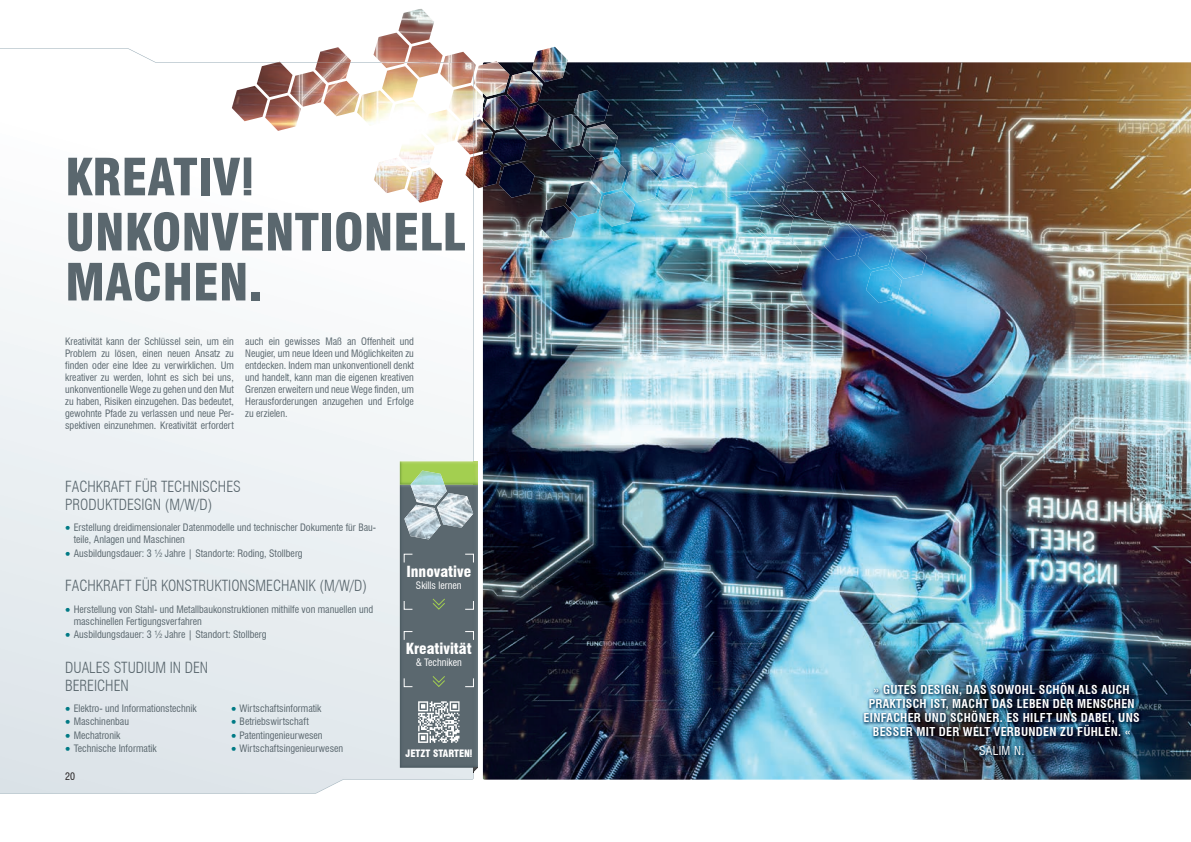
<style>
.page{position:relative;width:1191px;height:842px;background:#fff}
.page>*{position:absolute;margin:0;border:0;box-sizing:border-box;transform-origin:0 0}
.t1{font:900 condensed 50px/55.1px "Swiss 721 BT";color:#5a676e}
.t2{font:300 condensed 15px/18px "Swiss 721 BT";color:#5a676e}
.t3{font:900 condensed 15px "Swiss 721 BT";color:#fff}
.t4{font:700 condensed 12px/14px "Swiss 721 BT";letter-spacing:.025em;color:#fff;text-align:center}
.t5{font:condensed 12px "Swiss 721 BT";letter-spacing:.025em;color:#fff}
.t6{font:condensed 10px/12px "Swiss 721 BT";color:#5a676e}
.t7{font:condensed 10px "Swiss 721 BT";color:#fff}
.t8{font:900 condensed 10px "Swiss 721 BT";color:#fff}
.t9{font:condensed 10px "Swiss 721 BT";color:#231f20}
.s1{font-family:"Haettenschweiler";font-weight:400;font-stretch:normal;font-size:54px}
.s2{font-family:"Haettenschweiler";font-weight:400;font-stretch:normal;font-size:10.8px}
</style>
<div class="page">
<svg style="left:0;top:48px;width:473px;height:746px"></svg>
<img style="left:483px;top:62px;width:708px;height:718px">
<img style="left:373px;top:9px;width:61px;height:53px">
<img style="left:381px;top:63px;width:23px;height:5px">
<svg style="left:381px;top:62px;width:23px;height:1px"></svg>
<img style="left:407px;top:42px;width:35px;height:20px">
<img style="left:407px;top:62px;width:33px;height:16px">
<img style="left:534px;top:47px;width:34px;height:15px">
<img style="left:532px;top:62px;width:35px;height:20px">
<img style="left:317px;top:47px;width:34px;height:16px">
<img style="left:315px;top:63px;width:35px;height:8px">
<img style="left:443px;top:52px;width:30px;height:10px">
<img style="left:440px;top:63px;width:33px;height:24px">
<img style="left:443px;top:62px;width:30px;height:13px">
<img style="left:473px;top:61px;width:24px;height:26px">
<img style="left:483px;top:62px;width:26px;height:33px">
<img style="left:257px;top:63px;width:35px;height:32px">
<img style="left:382px;top:66px;width:36px;height:29px">
<img style="left:507px;top:71px;width:36px;height:33px">
<img style="left:290px;top:71px;width:69px;height:24px">
<img style="left:473px;top:87px;width:10px;height:101px">
<img style="left:449px;top:85px;width:24px;height:36px">
<img style="left:232px;top:86px;width:35px;height:35px">
<img style="left:574px;top:90px;width:35px;height:14px">
<img style="left:357px;top:90px;width:36px;height:5px">
<img style="left:483px;top:95px;width:35px;height:27px">
<img style="left:265px;top:95px;width:161px;height:40px">
<img style="left:515px;top:104px;width:253px;height:36px">
<img style="left:424px;top:110px;width:35px;height:35px">
<img style="left:549px;top:114px;width:35px;height:8px">
<img style="left:457px;top:121px;width:17px;height:34px">
<img style="left:483px;top:122px;width:260px;height:40px">
<img style="left:399px;top:134px;width:35px;height:33px">
<img style="left:649px;top:143px;width:161px;height:19px">
<img style="left:465px;top:157px;width:8px;height:26px">
<svg style="left:473px;top:156px;width:1px;height:27px"></svg>
<img style="left:483px;top:153px;width:143px;height:40px">
<img style="left:374px;top:158px;width:35px;height:35px">
<img style="left:499px;top:162px;width:377px;height:40px">
<img style="left:407px;top:167px;width:36px;height:36px">
<img style="left:540px;top:172px;width:352px;height:65px">
<img style="left:891px;top:210px;width:36px;height:90px">
<img style="left:549px;top:237px;width:20px;height:4px">
<img style="left:732px;top:237px;width:160px;height:33px">
<img style="left:774px;top:270px;width:21px;height:4px">
<img style="left:866px;top:270px;width:26px;height:33px">
<img style="left:400px;top:461px;width:78px;height:307px">
<img style="left:473px;top:485px;width:1px;height:283px">
<svg style="left:473px;top:768px;width:5px;height:4px"></svg>
<svg style="left:473px;top:461px;width:1px;height:24px"></svg>
<svg style="left:403px;top:553px;width:10px;height:10px"></svg>
<svg style="left:464px;top:600px;width:10px;height:10px"></svg>
<svg style="left:464px;top:553px;width:10px;height:10px"></svg>
<svg style="left:403px;top:600px;width:10px;height:10px"></svg>
<svg style="left:431px;top:597px;width:15px;height:13px"></svg>
<svg style="left:403px;top:630px;width:10px;height:11px"></svg>
<svg style="left:464px;top:677px;width:10px;height:11px"></svg>
<svg style="left:464px;top:630px;width:10px;height:11px"></svg>
<svg style="left:403px;top:677px;width:10px;height:11px"></svg>
<svg style="left:431px;top:675px;width:15px;height:13px"></svg>
<svg style="left:418px;top:701px;width:41px;height:42px"></svg>
<img style="left:410px;top:485px;width:37px;height:20px">
<img style="left:410px;top:471px;width:34px;height:14px">
<img style="left:437px;top:493px;width:36px;height:35px">
<img style="left:404px;top:505px;width:36px;height:34px">
<img style="left:862px;top:680px;width:281px;height:80px">
<svg style="left:66px;top:707px;width:4px;height:4px"></svg>
<svg style="left:66px;top:720px;width:4px;height:4px"></svg>
<svg style="left:66px;top:734px;width:4px;height:3px"></svg>
<svg style="left:66px;top:747px;width:4px;height:4px"></svg>
<svg style="left:232px;top:707px;width:4px;height:4px"></svg>
<svg style="left:232px;top:720px;width:4px;height:4px"></svg>
<svg style="left:232px;top:734px;width:4px;height:3px"></svg>
<svg style="left:232px;top:747px;width:4px;height:4px"></svg>
<svg style="left:66px;top:526px;width:4px;height:4px"></svg>
<svg style="left:66px;top:551px;width:4px;height:4px"></svg>
<svg style="left:66px;top:607px;width:4px;height:4px"></svg>
<svg style="left:66px;top:633px;width:4px;height:4px"></svg>
<h1 class="t1" style="left:65px;top:150px;width:402px">KREATIV <span class="s1">!<br></span>UNKONVENTIONELL</h1>
<h1 class="t1" style="left:65px;top:255px;width:198px">MACHEN.</h1>
<p class="t6" style="left:65px;top:335px;width:170px;text-align:justify">Kreativität kann der Schlüssel sein, um ein Problem zu lösen, einen neuen Ansatz zu finden oder eine Idee zu verwirklichen. Um kreativer zu werden, lohnt es sich bei uns, unkonventionelle Wege zu gehen und den Mut zu haben, Risiken einzugehen. Das bedeutet, gewohnte Pfade zu verlassen und neue Per&shy;spektiven einzunehmen. Kreativität erfordert</p>
<p class="t6" style="left:245px;top:335px;width:170px;text-align:justify">auch ein gewisses Maß an Offenheit und Neugier, um neue Ideen und Möglichkeiten zu entdecken. Indem man unkonventionell denkt und handelt, kann man die eigenen kreativen Grenzen erweitern und neue Wege finden, um Herausforderungen anzugehen und Erfolge zu erzielen.</p>
<h2 class="t2" style="left:65px;top:477px;width:177px">FACHKRAFT FÜR TECHNISCHES<br>PRODUKTDESIGN (M/W/D)</h2>
<p class="t6" style="left:74px;top:521px;width:304px">Erstellung dreidimensionaler Datenmodelle und technischer Dokumente für Bau&shy;teile, Anlagen und Maschinen</p>
<p class="t6" style="left:74px;top:547px;width:230px">Ausbildungsdauer: 3 ½ Jahre | Standorte: Roding, Stollberg</p>
<h2 class="t2" style="left:65px;top:577px;width:303px">FACHKRAFT FÜR KONSTRUKTIONSMECHANIK (M/W/D)</h2>
<p class="t6" style="left:74px;top:603px;width:301px">Herstellung von Stahl- und Metallbaukonstruktionen mithilfe von manuellen und maschinellen Fertigungsverfahren</p>
<p class="t6" style="left:74px;top:628px;width:194px">Ausbildungsdauer: 3 ½ Jahre | Standort: Stollberg</p>
<h2 class="t2" style="left:65px;top:658px;width:144px">DUALES STUDIUM IN DEN<br>BEREICHEN</h2>
<p class="t6" style="left:74px;top:702px;width:125px;line-height:13.4px">Elektro- und Informationstechnik<br>Maschinenbau<br>Mechatronik<br>Technische Informatik</p>
<p class="t6" style="left:240px;top:702px;width:105px;line-height:13.4px">Wirtschaftsinformatik<br>Betriebswirtschaft<br>Patentingenieurwesen<br>Wirtschaftsingenieurwesen</p>
<p class="t9" style="left:65px;top:770px;width:11px">20</p>
<h2 class="t3" style="left:406px;top:562px;width:66px">Innovative</h2>
<p class="t7" style="left:416px;top:579px;width:47px">Skills lernen</p>
<h2 class="t3" style="left:406px;top:640px;width:67px">Kreativität</h2>
<p class="t7" style="left:416px;top:657px;width:48px">&amp; Techniken</p>
<p class="t8" style="left:405px;top:748px;width:68px">JETZT STARTEN<span class="s2">!</span></p>
<p class="t4" style="left:863px;top:682px;width:278px">» GUTES DESIGN, DAS SOWOHL SCHÖN ALS AUCH PRAKTISCH IST, MACHT DAS LEBEN DER MENSCHEN EINFACHER UND SCHÖNER. ES HILFT UNS DABEI, UNS BESSER MIT DER WELT VERBUNDEN ZU FÜHLEN. «</p>
<p class="t5" style="left:979px;top:744px;width:47px">SALIM N.</p>
</div>
